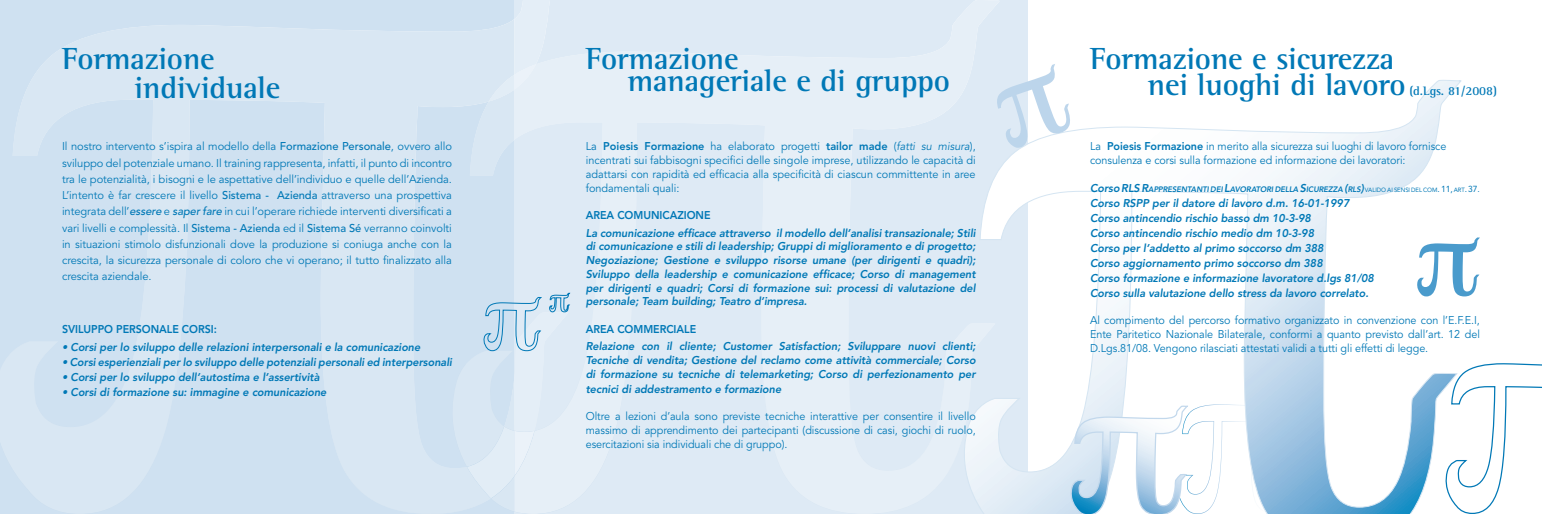
<style>
.page{position:relative;width:1542px;height:514px;background:#fff}
.page>*{position:absolute;margin:0;border:0;box-sizing:border-box;transform-origin:0 0}
.t1{font:700 31.25px/22.5px "Rotis Semi Serif";letter-spacing:-.005em;color:#0078b6}
.t2{font:700 12.5px "Rotis Semi Serif";letter-spacing:-.005em;color:#0078b6}
.t3{font:italic 800 11.25px/13.8px "Avenir";letter-spacing:-.005em;color:#0078b6;text-align:justify}
.t4{font:11.25px/16.2px "Avenir";letter-spacing:-.005em;color:#0078b6;text-align:justify}
.t5{font:11.25px/13.8px "Avenir";letter-spacing:-.005em;color:#0078b6;text-align:justify;scale:.96 1}
.t6{font:800 11.25px "Avenir";letter-spacing:-.005em;color:#0078b6;scale:.95 1}
.t7{font:italic 800 7.88px "Avenir";letter-spacing:-.005em;color:#0078b6}
.s1{font-weight:500}
.s2{font-weight:500;font-style:italic}
.s3{font-weight:800}
.s4{font-style:italic}
.s5{font-size:11.25px}
.s6{font-weight:400;font-style:normal;font-size:6.12px}
.s7{font-weight:400;font-style:normal;font-size:8.75px}
</style>
<div class="page">
<div style="left:0;top:0;width:514px;height:514px;background:#cfe1f1"></div>
<div style="left:514px;top:0;width:485px;height:514px;background:#deeaf5"></div>
<svg style="left:1461px;top:237px;width:18px;height:59px"></svg>
<svg style="left:953px;top:80px;width:508px;height:434px"></svg>
<svg style="left:447px;top:0;width:123px;height:511px"></svg>
<svg style="left:996px;top:64px;width:74px;height:84px"></svg>
<svg style="left:1440px;top:346px;width:101px;height:168px"></svg>
<svg style="left:1067px;top:392px;width:241px;height:122px"></svg>
<h1 class="t1" style="left:135px;top:43px;width:147px;line-height:29.6px;text-indent:-73px">Formazione individuale</h1>
<h1 class="t1" style="left:1147px;top:45px;width:259px;line-height:26.1px;text-indent:-58px">Formazione e sicurezza nei luoghi di lavoro</h1>
<h1 class="t1" style="left:628px;top:47px;width:324px;text-indent:-42px">Formazione<br>manageriale e di gruppo</h1>
<p class="t2" style="left:1409px;top:83px;width:89px">(d.Lgs. 81/2008)</p>
<p class="t4" style="left:62px;top:139px;width:391px">Il nostro intervento s’ispira al modello della <span class="s1">Formazione Personale</span>, ovvero allo sviluppo del potenziale umano. Il training rappresenta, infatti, il punto di incontro tra le potenzialità, i bisogni e le aspettative dell’individuo e quelle dell’Azienda.<br>L’intento è far crescere il livello <span class="s1">Sistema - Azienda</span> attraverso una prospettiva integrata dell’<span class="s2">essere</span> e <span class="s2">saper fare</span> in cui l’operare richiede interventi diversificati a vari livelli e complessità. Il <span class="s1">Sistema - Azienda</span> ed il <span class="s1">Sistema Sé</span> verranno coinvolti in situazioni stimolo disfunzionali dove la produzione si coniuga anche con la crescita, la sicurezza personale di coloro che vi operano; il tutto finalizzato alla crescita aziendale.</p>
<p class="t6" style="left:62px;top:322px;width:165px">SVILUPPO PERSONALE CORSI:</p>
<p class="t3" style="left:62px;top:340px;width:360px">• Corsi per lo sviluppo delle relazioni interpersonali e la comunicazione</p>
<p class="t3" style="left:62px;top:355px;width:391px">• Corsi esperienziali per lo sviluppo delle potenziali personali ed interpersonali</p>
<p class="t3" style="left:62px;top:370px;width:259px">• Corsi per lo sviluppo dell’autostima e l’assertività</p>
<p class="t3" style="left:62px;top:385px;width:266px">• Corsi di formazione su: immagine e comunicazione</p>
<p class="t4" style="left:586px;top:140px;width:391px;line-height:13.8px">La <span class="s3">Poiesis Formazione</span> ha elaborato progetti <span class="s3">tailor made</span> (<span class="s4">fatti su misura</span>), incentrati sui fabbisogni specifici delle singole imprese, utilizzando le capacità di adattarsi con rapidità ed efficacia alla specificità di ciascun committente in aree fondamentali quali:</p>
<p class="t6" style="left:586px;top:208px;width:133px">AREA COMUNICAZIONE</p>
<p class="t3" style="left:586px;top:226px;width:391px">La comunicazione efficace attraverso il modello dell’analisi transazionale; Stili di comunicazione e stili di leadership; Gruppi di miglioramento e di progetto; Negoziazione; Gestione e sviluppo risorse umane (per dirigenti e quadri); Sviluppo della leadership e comunicazione efficace; Corso di management per dirigenti e quadri; Corsi di formazione sui: processi di valutazione del personale; Team building; Teatro d’impresa.</p>
<p class="t6" style="left:586px;top:322px;width:118px">AREA COMMERCIALE</p>
<p class="t3" style="left:586px;top:339px;width:391px">Relazione con il cliente; Customer Satisfaction; Sviluppare nuovi clienti; Tecniche di vendita; Gestione del reclamo come attività commerciale; Corso di formazione su tecniche di telemarketing; Corso di perfezionamento per</p>
<p class="t3" style="left:586px;top:382px;width:197px">tecnici di addestramento e formazione</p>
<p class="t5" style="left:586px;top:410px;width:408px">Oltre a lezioni d’aula sono previste tecniche interattive per consentire il livello massimo di apprendimento dei partecipanti (discussione di casi, giochi di ruolo, esercitazioni sia individuali che di gruppo).</p>
<p class="t5" style="left:1090px;top:140px;width:373px">La <span class="s3">Poiesis Formazione</span> in merito alla sicurezza sui luoghi di lavoro fornisce consulenza e corsi sulla formazione ed informazione dei lavoratori:</p>
<p class="t7" style="left:1090px;top:184px;width:391px"><span class="s5">Corso RLS</span> <span class="s5">R</span>APPRESENTANTI DEI <span class="s5">L</span>AVORATORI DELLA <span class="s5">S</span>ICUREZZA <span class="s5">(</span>RLS<span class="s5">)</span> <span class="s6">VALIDO AI SENSI DEL COM</span><span class="s7">. 11,</span> <span class="s6">ART</span><span class="s7">. 37.</span></p>
<p class="t3" style="left:1090px;top:195px;width:285px;line-height:15px;text-align:left">Corso RSPP per il datore di lavoro d.m. 16-01-1997<br>Corso antincendio rischio basso dm 10-3-98<br>Corso antincendio rischio medio dm 10-3-98<br>Corso per l’addetto al primo soccorso dm 388<br>Corso aggiornamento primo soccorso dm 388<br>Corso formazione e informazione lavoratore d.lgs 81/08<br>Corso sulla valutazione dello stress da lavoro correlato.</p>
<p class="t5" style="left:1090px;top:314px;width:408px">Al compimento del percorso formativo organizzato in convenzione con l’E.F.E.I, Ente Paritetico Nazionale Bilaterale, conformi a quanto previsto dall’art. 12 del D.Lgs.81/08. Vengono rilasciati attestati validi a tutti gli effetti di legge.</p>
</div>
